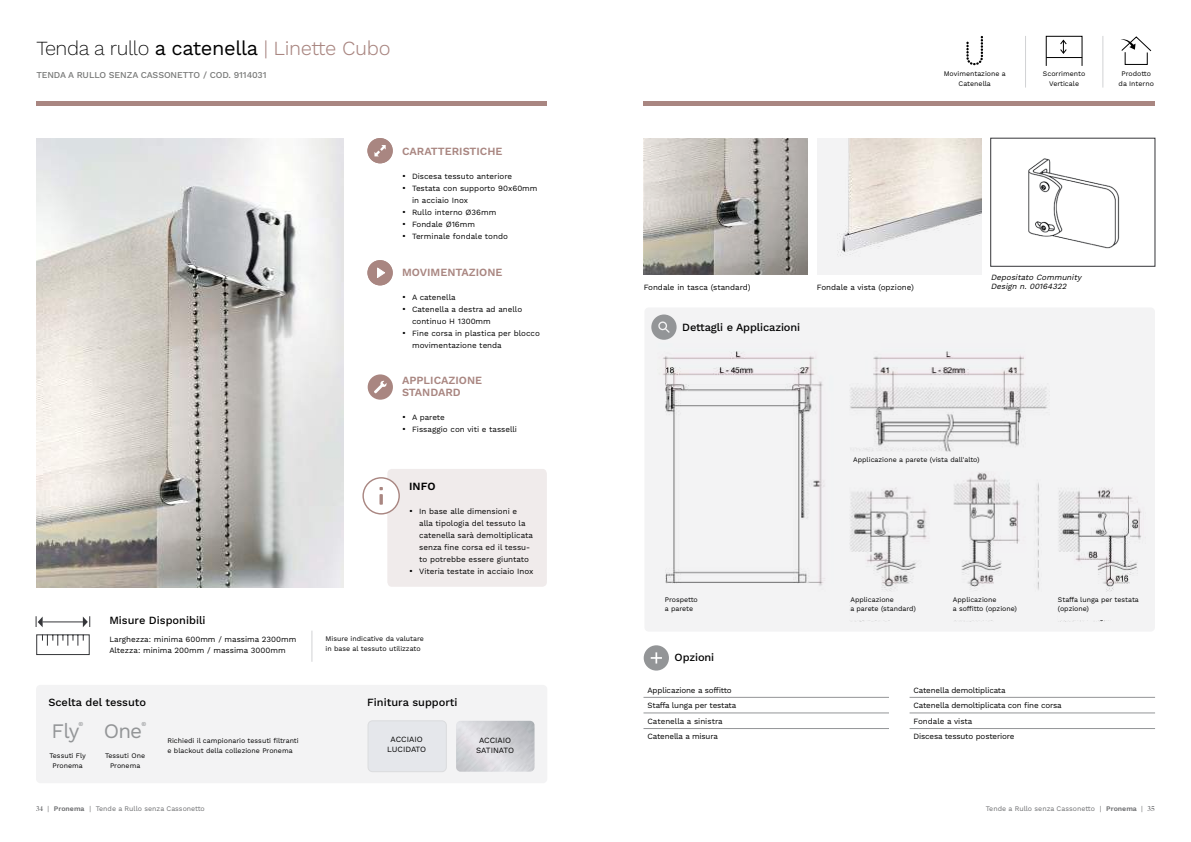
<style>
.page{position:relative;width:1191px;height:842px;background:#fff}
.page>*{position:absolute;margin:0;border:0;box-sizing:border-box;transform-origin:0 0}
.t1{font:20.6px "Work Sans";letter-spacing:-.045em;color:#939597}
.t2{font:300 20px "Work Sans";letter-spacing:-.02em;color:#a98681}
.t3{font:500 11px "Work Sans";color:#000}
.t4{font:600 11px/12px "Work Sans";color:#a98681}
.t5{font:600 11px "Work Sans";color:#000}
.t6{font:500 9px "Work Sans";letter-spacing:-.01em;color:#767776}
.t7{font:8px/12px "Work Sans";color:#000}
.t8{font:8px/15.6px "Work Sans";letter-spacing:-.02em;color:#000}
.t9{font:italic 8px "Work Sans";color:#000}
.t10{font:7px/10px "Work Sans";color:#000}
.t11{font:7px "Work Sans";color:#6d6e70}
.t12{font:500 6.1px "Work Sans";color:#939597}
.s1{font-weight:200;color:#000}
.s2{font-weight:400;color:#000}
.s3{font-size:9px}
.s4{font-family:"Butler";font-weight:500}
.s5{font-weight:600}
</style>
<div class="page">
<div style="left:644px;top:307px;width:511px;height:325px;background:#f3f3f4;border-radius:4px"></div>
<hr style="left:643px;top:101px;width:512px;height:4px;background:#a98681">
<div style="left:643px;top:645px;width:26px;height:26px;background:#939597;border-radius:50%"></div>
<svg style="left:650px;top:652px;width:12px;height:11px"></svg>
<div style="left:36px;top:685px;width:511px;height:98px;background:#f3f3f4;border-radius:4px"></div>
<hr style="left:36px;top:101px;width:511px;height:4px;background:#a98681">
<div style="left:367px;top:138px;width:26px;height:25px;background:#a98681;border-radius:50%"></div>
<svg style="left:374px;top:145px;width:12px;height:11px"></svg>
<div style="left:651px;top:314px;width:25px;height:26px;background:#939597;border-radius:50%"></div>
<svg style="left:658px;top:321px;width:12px;height:12px"></svg>
<svg style="left:35px;top:616px;width:56px;height:39px"></svg>
<hr style="left:312px;top:631px;width:1px;height:31px;background:#d1d2d4">
<img style="left:36px;top:138px;width:307px;height:450px">
<hr style="left:1102px;top:36px;width:1px;height:52px;background:#d1d2d4">
<hr style="left:1025px;top:36px;width:1px;height:52px;background:#d1d2d4">
<hr style="left:1046px;top:57px;width:36px;height:1px;background:#000">
<div style="left:1045px;top:36px;width:37px;height:30px;border:1px solid #000"></div>
<svg style="left:1060px;top:39px;width:7px;height:15px"></svg>
<svg style="left:1121px;top:36px;width:31px;height:29px"></svg>
<svg style="left:966px;top:36px;width:17px;height:29px"></svg>
<div style="left:367px;top:260px;width:26px;height:25px;background:#a98681;border-radius:50%"></div>
<svg style="left:377px;top:267px;width:8px;height:11px"></svg>
<hr style="left:643px;top:697px;width:246px;height:1px;background:#939597">
<hr style="left:643px;top:713px;width:246px;height:1px;background:#939597">
<hr style="left:643px;top:728px;width:246px;height:1px;background:#939597">
<hr style="left:909px;top:697px;width:246px;height:1px;background:#939597">
<hr style="left:909px;top:713px;width:246px;height:1px;background:#939597">
<hr style="left:909px;top:728px;width:246px;height:1px;background:#939597">
<svg style="left:990px;top:138px;width:165px;height:129px"></svg>
<div style="left:817px;top:138px;width:20px;height:137px;background:#f3f3f4"></div>
<img style="left:643px;top:138px;width:165px;height:137px">
<img style="left:663px;top:351px;width:478px;height:270px">
<div style="left:847px;top:451px;width:156px;height:20px;background:#f3f3f4;border-radius:4px"></div>
<img style="left:837px;top:138px;width:144px;height:137px">
<svg style="left:665px;top:597px;width:108px;height:20px"></svg>
<svg style="left:850px;top:597px;width:90px;height:22px"></svg>
<svg style="left:953px;top:597px;width:70px;height:22px"></svg>
<svg style="left:1058px;top:597px;width:83px;height:22px"></svg>
<div style="left:368px;top:374px;width:25px;height:26px;background:#a98681;border-radius:50%"></div>
<svg style="left:374px;top:381px;width:12px;height:13px"></svg>
<div style="left:368px;top:721px;width:78px;height:51px;background:#e5e7eb;border-radius:5px"></div>
<div style="left:368px;top:721px;width:78px;height:51px;border:1px solid #dbdcde;border-radius:5px"></div>
<div style="left:387px;top:469px;width:160px;height:118px;background:#f0ebeb;border-radius:5px"></div>
<div style="left:363px;top:478px;width:36px;height:36px;background:#fff;border-radius:50%"></div>
<div style="left:362px;top:477px;width:38px;height:37px;border:1px solid #a98681;border-radius:50%"></div>
<svg style="left:379px;top:494px;width:4px;height:11px"></svg>
<svg style="left:379px;top:487px;width:4px;height:3px"></svg>
<h2 class="t2" style="left:36px;top:37px;width:356px"><span class="s1">Tenda a rullo</span> <span class="s2">a catenella</span> | Linette Cubo</h2>
<p class="t6" style="left:36px;top:69px;width:232px">TENDA A RULLO SENZA CASSONETTO / COD. 9114031</p>
<p class="t10" style="left:1043px;top:69px;width:44px;text-align:center">Scorrimento<br>Verticale</p>
<p class="t10" style="left:1118px;top:69px;width:37px;text-align:center">Prodotto da Interno</p>
<p class="t10" style="left:943px;top:69px;width:64px;text-align:center">Movimentazione a<br>Catenella</p>
<h3 class="t3" style="left:109px;top:613px;width:98px">Misure Disponibili</h3>
<p class="t7" style="left:109px;top:634px;width:189px;line-height:11px">Larghezza: minima 600mm / massima 2300mm<br>Altezza: minima 200mm / massima 3000mm</p>
<h3 class="t3" style="left:48px;top:696px;width:99px">Scelta del tessuto</h3>
<h1 class="t1" style="left:52px;top:719px;width:29px">Fly</h1>
<p class="t12" style="left:79px;top:720px;width:6px">©</p>
<p class="t10" style="left:49px;top:751px;width:38px;text-align:center">Tessuti Fly<br>Pronema</p>
<p class="t12" style="left:141px;top:720px;width:6px">©</p>
<h1 class="t1" style="left:104px;top:719px;width:40px">One</h1>
<p class="t10" style="left:105px;top:751px;width:42px;text-align:center">Tessuti One<br>Pronema</p>
<p class="t10" style="left:167px;top:736px;width:133px">Richiedi il campionario tessuti filtranti e blackout della collezione Pronema</p>
<h3 class="t4" style="left:402px;top:145px;width:102px">CARATTERISTICHE</h3>
<p class="t7" style="left:402px;top:170px;width:112px"><span class="s3">•</span> Discesa tessuto anteriore</p>
<p class="t7" style="left:412px;top:182px;width:127px;text-indent:-10px"><span class="s3">•</span> Testata con supporto 90x60mm in acciaio Inox</p>
<p class="t7" style="left:402px;top:206px;width:96px"><span class="s3">•</span> Rullo interno Ø36mm</p>
<p class="t7" style="left:402px;top:218px;width:75px"><span class="s3">•</span> Fondale Ø16mm</p>
<p class="t7" style="left:402px;top:230px;width:107px"><span class="s3">•</span> Terminale fondale tondo</p>
<h3 class="t4" style="left:402px;top:266px;width:102px">MOVIMENTAZIONE</h3>
<p class="t7" style="left:402px;top:291px;width:55px"><span class="s3">•</span> A catenella</p>
<p class="t7" style="left:412px;top:303px;width:112px;text-indent:-10px"><span class="s3">•</span> Catenella a destra ad anello continuo H 1300mm</p>
<p class="t7" style="left:412px;top:327px;width:129px;text-indent:-10px"><span class="s3">•</span> Fine corsa in plastica per blocco movimentazione tenda</p>
<h3 class="t4" style="left:402px;top:375px;width:82px">APPLICAZIONE<br>STANDARD</h3>
<p class="t7" style="left:402px;top:412px;width:44px"><span class="s3">•</span> A parete</p>
<p class="t7" style="left:402px;top:424px;width:117px"><span class="s3">•</span> Fissaggio con viti e tasselli</p>
<h3 class="t5" style="left:409px;top:480px;width:28px">INFO</h3>
<p class="t7" style="left:419px;top:506px;width:115px;text-indent:-10px"><span class="s3">•</span> In base alle dimensioni e alla tipologia del tessuto la catenella sarà demoltiplicata senza fine corsa ed il tessu&shy;to potrebbe essere giuntato</p>
<p class="t7" style="left:409px;top:566px;width:126px"><span class="s3">•</span> Viteria testate in acciaio Inox</p>
<p class="t10" style="left:325px;top:634px;width:100px">Misure indicative da valutare in base al tessuto utilizzato</p>
<h3 class="t3" style="left:367px;top:696px;width:92px">Finitura supporti</h3>
<p class="t7" style="left:387px;top:735px;width:41px;line-height:10px;text-align:center">ACCIAIO<br>LUCIDATO</p>
<p class="t7" style="left:476px;top:736px;width:39px;line-height:10px;text-align:center">ACCIAIO<br>SATINATO</p>
<p class="t9" style="left:990px;top:272px;width:94px">Depositato Community</p>
<p class="t7" style="left:643px;top:281px;width:109px">Fondale in tasca (standard)</p>
<p class="t7" style="left:817px;top:281px;width:98px">Fondale a vista (opzione)</p>
<p class="t9" style="left:990px;top:282px;width:79px">Design n. 00164322</p>
<h3 class="t3" style="left:682px;top:320px;width:119px">Dettagli e Applicazioni</h3>
<p class="t10" style="left:853px;top:455px;width:128px">Applicazione a parete (vista dall'alto)</p>
<p class="t10" style="left:665px;top:596px;width:35px;line-height:8.4px">Prospetto a parete</p>
<p class="t10" style="left:850px;top:596px;width:67px;line-height:8.4px">Applicazione<br>a parete (standard)</p>
<p class="t10" style="left:953px;top:596px;width:66px;line-height:8.4px">Applicazione<br>a soffitto (opzione)</p>
<p class="t10" style="left:1058px;top:596px;width:82px;line-height:8.4px">Staffa lunga per testata (opzione)</p>
<h3 class="t3" style="left:674px;top:651px;width:41px">Opzioni</h3>
<p class="t8" style="left:647px;top:682px;width:90px">Applicazione a soffitto<br>Staffa lunga per testata<br>Catenella a sinistra<br>Catenella a misura</p>
<p class="t8" style="left:913px;top:682px;width:150px">Catenella demoltiplicata<br>Catenella demoltiplicata con fine corsa<br>Fondale a vista<br>Discesa tessuto posteriore</p>
<p class="t11" style="left:36px;top:804px;width:170px"><span class="s4">34</span> | <span class="s5">Pronema</span> | Tende a Rullo senza Cassonetto</p>
<p class="t11" style="left:985px;top:804px;width:171px">Tende a Rullo senza Cassonetto | <span class="s5">Pronema</span> | <span class="s4">35</span></p>
</div>
